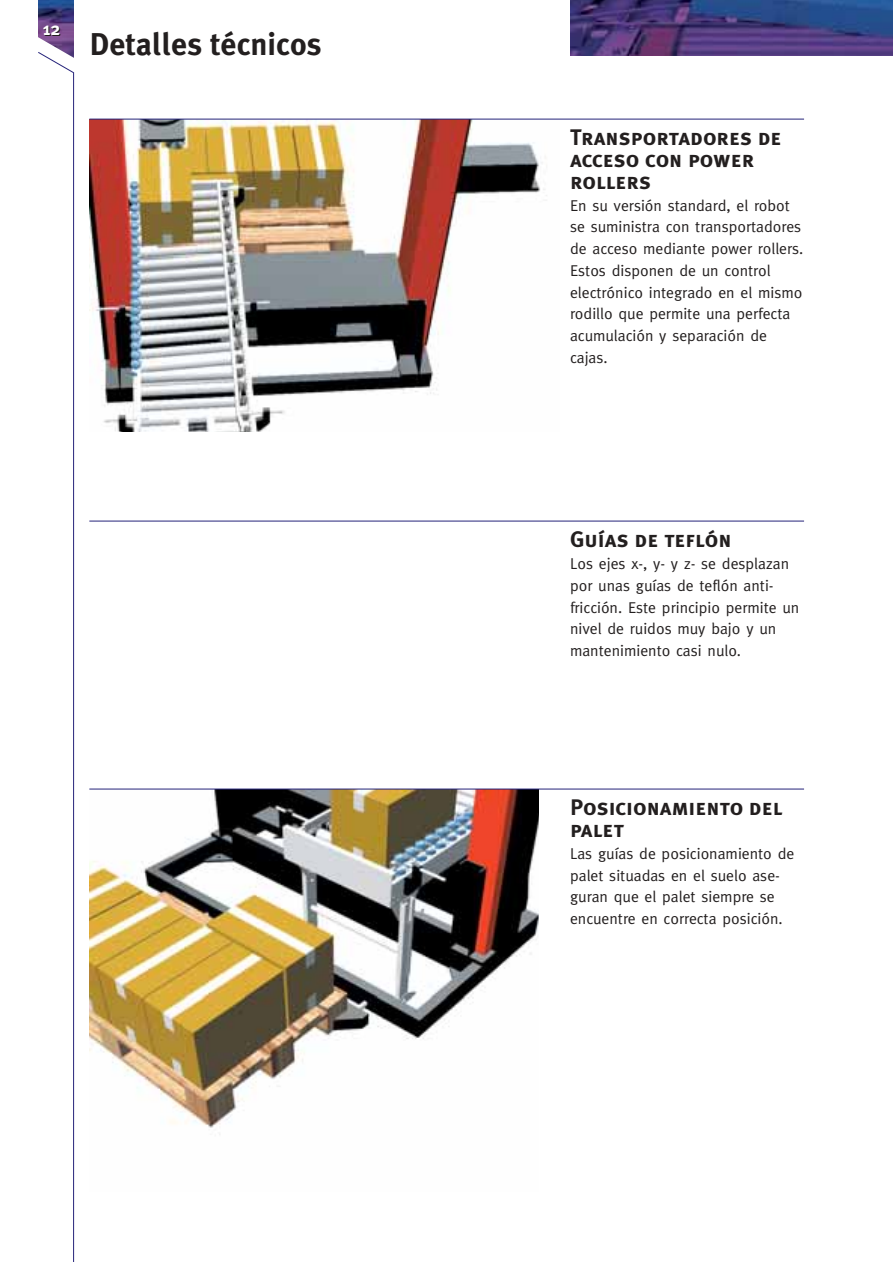
<style>
.page{position:relative;width:893px;height:1262px;background:#fff}
.page>*{position:absolute;margin:0;border:0;box-sizing:border-box;transform-origin:0 0}
.t1{font:700 31.5px "Meta Plus";color:#231f1f}
.t2{font:22.5px/21.8px "Meta Plus Bold Caps";color:#231f1f}
.t3{font:700 18px "Meta";color:#fff}
.t4{font:15.75px/21.8px "Meta";color:#231f1f}
</style>
<div class="page">
<img style="left:570px;top:0;width:322px;height:55px">
<img style="left:38px;top:0;width:36px;height:32px">
<img style="left:89px;top:120px;width:458px;height:312px">
<img style="left:89px;top:789px;width:449px;height:346px">
<svg style="left:38px;top:32px;width:37px;height:60px"></svg>
<hr style="left:73px;top:72px;width:1px;height:1189px;background:#25237a">
<hr style="left:89px;top:119px;width:715px;height:1px;background:#25237a">
<hr style="left:89px;top:520px;width:715px;height:1px;background:#25237a">
<hr style="left:89px;top:788px;width:715px;height:1px;background:#25237a">
<p class="t3" style="left:43px;top:23px;width:19px">12</p>
<h1 class="t1" style="left:89px;top:33px;width:234px">Detalles técnicos</h1>
<h2 class="t2" style="left:570px;top:127px;width:213px">Transportadores de acceso con power rollers</h2>
<p class="t4" style="left:570px;top:196px;width:235px">En su versión standard, el robot se suministra con transportadores de acceso mediante power rollers.<br>Estos disponen de un control electrónico integrado en el mismo rodillo que permite una perfecta acumulación y separación de cajas.</p>
<h2 class="t2" style="left:570px;top:528px;width:163px">Guías de teflón</h2>
<p class="t4" style="left:570px;top:554px;width:231px">Los ejes x-, y- y z- se desplazan por unas guías de teflón anti&shy;fricción. Este principio permite un nivel de ruidos muy bajo y un mantenimiento casi nulo.</p>
<h2 class="t2" style="left:570px;top:796px;width:214px">Posicionamiento del palet</h2>
<p class="t4" style="left:570px;top:844px;width:226px">Las guías de posicionamiento de palet situadas en el suelo ase&shy;guran que el palet siempre se encuentre en correcta posición.</p>
</div>
